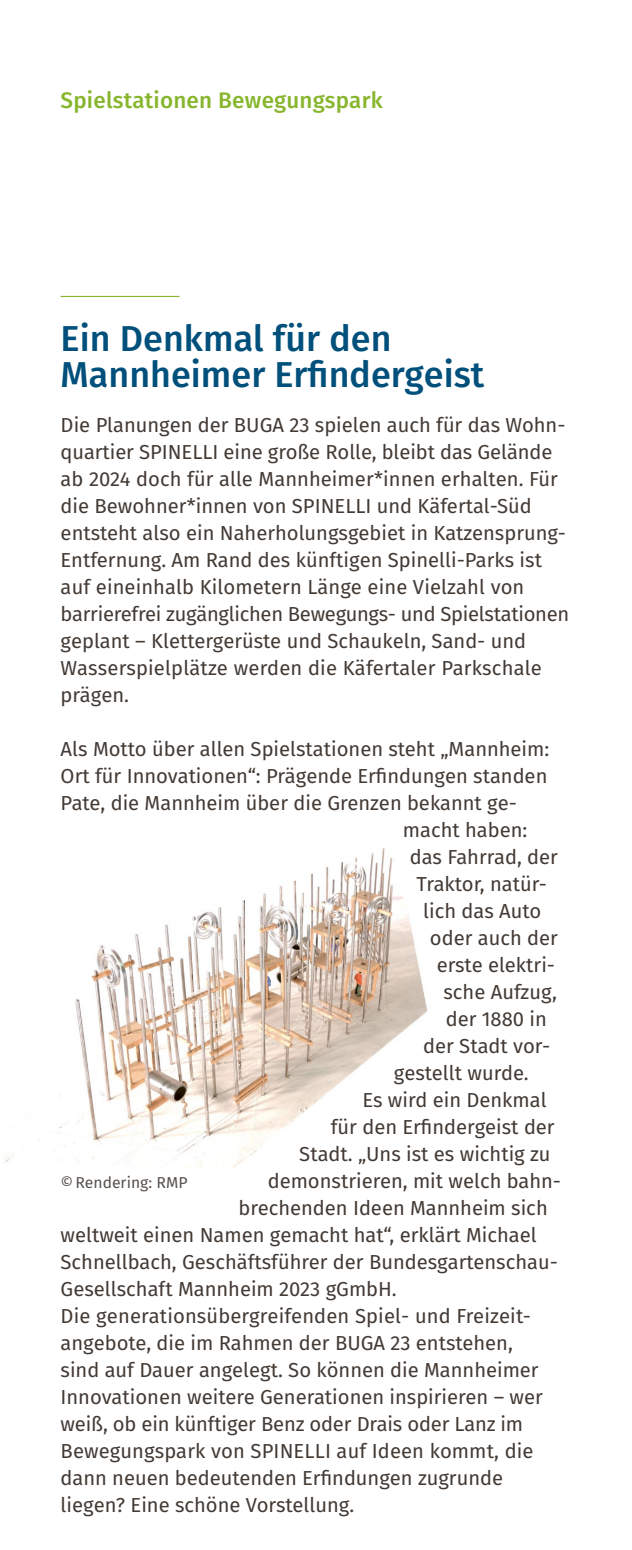
<style>
.page{position:relative;width:632px;height:1550px;background:#fff}
.page>*{position:absolute;margin:0;border:0;box-sizing:border-box;transform-origin:0 0}
.t1{font:500 36px/36px "Fira Sans";color:#00507b}
.t2{font:500 22.5px "Fira Sans";letter-spacing:.01em;color:#87b62d}
.t3{font:20.25px/27px "Fira Sans";color:#433a34}
.t4{font:15.75px "Fira Sans";color:#57514d}
</style>
<div class="page">
<img style="left:4px;top:848px;width:424px;height:319px">
<hr style="left:61px;top:296px;width:118px;height:1px;background:#87b62d">
<p class="t2" style="left:61px;top:82px;width:323px">Spielstationen Bewegungspark</p>
<h1 class="t1" style="left:61px;top:319px;width:425px">Ein Denkmal für den<br>Mannheimer Erfindergeist</h1>
<p class="t3" style="left:61px;top:411px;width:510px">Die Planungen der BUGA 23 spielen auch für das Wohn&shy;quartier SPINELLI eine große Rolle, bleibt das Gelände ab 2024 doch für alle Mannheimer*innen erhalten. Für die Bewohner*innen von SPINELLI und Käfertal-Süd entsteht also ein Naherholungsgebiet in Katzensprung-Entfernung. Am Rand des künftigen Spinelli-Parks ist auf eineinhalb Kilometern Länge eine Vielzahl von barrierefrei zugänglichen Bewegungs- und Spielstationen geplant – Klettergerüste und Schaukeln, Sand- und Wasserspielplätze werden die Käfertaler Parkschale prägen.</p>
<p class="t3" style="left:61px;top:735px;width:490px">Als Motto über allen Spielstationen steht „Mannheim:</p>
<p class="t3" style="left:61px;top:762px;width:488px">Ort für Innovationen“: Prägende Erfindungen standen</p>
<p class="t3" style="left:61px;top:789px;width:457px">Pate, die Mannheim über die Grenzen bekannt ge-</p>
<p class="t3" style="left:403px;top:816px;width:126px">macht haben:</p>
<p class="t3" style="left:409px;top:843px;width:150px">das Fahrrad, der</p>
<p class="t3" style="left:416px;top:870px;width:132px">Traktor, natür-</p>
<p class="t3" style="left:423px;top:897px;width:120px">lich das Auto</p>
<p class="t3" style="left:430px;top:924px;width:129px">oder auch der</p>
<p class="t3" style="left:436px;top:951px;width:120px">erste elektri-</p>
<p class="t3" style="left:443px;top:978px;width:115px">sche Aufzug,</p>
<p class="t3" style="left:445px;top:1005px;width:103px">der 1880 in</p>
<p class="t3" style="left:423px;top:1032px;width:128px">der Stadt vor-</p>
<p class="t3" style="left:394px;top:1059px;width:136px">gestellt wurde.</p>
<p class="t3" style="left:362px;top:1086px;width:186px">Es wird ein Denkmal</p>
<p class="t3" style="left:331px;top:1113px;width:225px">für den Erfindergeist der</p>
<p class="t3" style="left:299px;top:1140px;width:253px">Stadt. „Uns ist es wichtig zu</p>
<p class="t3" style="left:268px;top:1167px;width:295px">demonstrieren, mit welch bahn-</p>
<p class="t3" style="left:238px;top:1194px;width:310px">brechenden Ideen Mannheim sich</p>
<p class="t3" style="left:61px;top:1221px;width:477px">weltweit einen Namen gemacht hat“, erklärt Michael</p>
<p class="t3" style="left:61px;top:1248px;width:498px">Schnellbach, Geschäftsführer der Bundesgartenschau-</p>
<p class="t3" style="left:61px;top:1275px;width:337px">Gesellschaft Mannheim 2023 gGmbH.</p>
<p class="t3" style="left:61px;top:1302px;width:471px">Die generationsübergreifenden Spiel- und Freizeit-</p>
<p class="t3" style="left:61px;top:1329px;width:453px">angebote, die im Rahmen der BUGA 23 entstehen,</p>
<p class="t3" style="left:61px;top:1356px;width:479px">sind auf Dauer angelegt. So können die Mannheimer</p>
<p class="t3" style="left:61px;top:1383px;width:483px">Innovationen weitere Generationen inspirieren – wer</p>
<p class="t3" style="left:61px;top:1410px;width:464px">weiß, ob ein künftiger Benz oder Drais oder Lanz im</p>
<p class="t3" style="left:61px;top:1437px;width:474px">Bewegungspark von SPINELLI auf Ideen kommt, die</p>
<p class="t3" style="left:61px;top:1464px;width:444px">dann neuen bedeutenden Erfindungen zugrunde</p>
<p class="t3" style="left:61px;top:1491px;width:295px">liegen? Eine schöne Vorstellung.</p>
<p class="t4" style="left:61px;top:1171px;width:128px">©Rendering: RMP</p>
</div>
